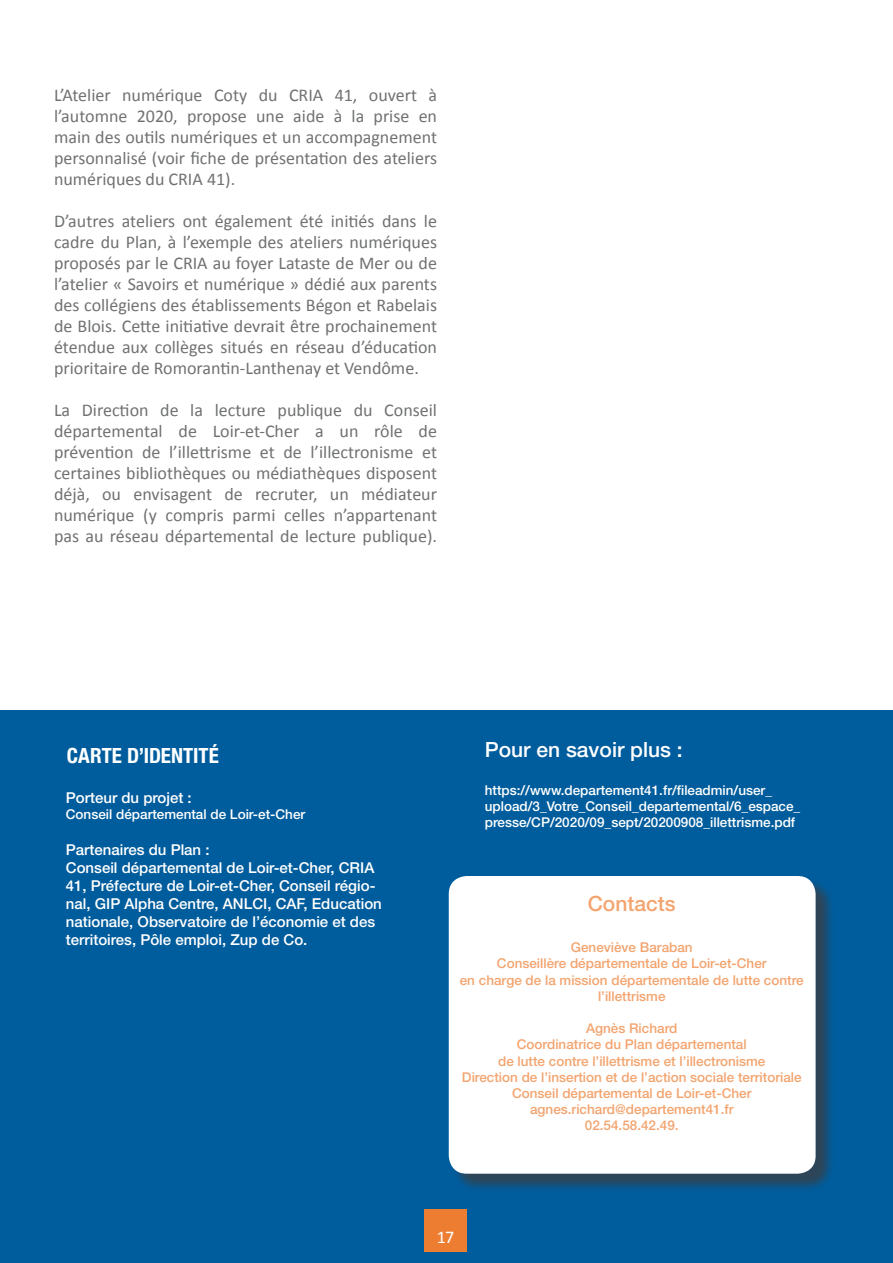
<style>
.page{position:relative;width:893px;height:1263px;background:#fff}
.page>*{position:absolute;margin:0;border:0;box-sizing:border-box;transform-origin:0 0}
.t1{font:500 21px "Helvetica Neue LT Pro";color:#fff}
.t2{font:700 condensed 21px "Helvetica Neue LT Pro";color:#fff}
.t3{font:500 21px "Helvetica Neue LT Pro";color:#f3a46f}
.t4{font:18px/21px "Calibri";color:#707172;text-align:justify}
.t5{font:18px "Calibri";color:#fff}
.t6{font:500 15px/18px "Helvetica Neue LT Pro";color:#fff}
.t7{font:500 13.5px/16.2px "Helvetica Neue LT Pro";color:#f3a46f;text-align:center}
.t8{font:500 13.5px/16.2px "Helvetica Neue LT Pro";color:#fff}
</style>
<div class="page">
<div style="left:0;top:711px;width:893px;height:552px;background:#005d9d"></div>
<div style="left:451px;top:878px;width:383px;height:314px;background:#3e3d40;opacity:.75"></div>
<div style="left:449px;top:876px;width:367px;height:298px;background:#fff;border-radius:18px"></div>
<div style="left:424px;top:1209px;width:43px;height:42px;background:#ed7d31"></div>
<p class="t4" style="left:54px;top:84px;width:385px">L’Atelier numérique Coty du CRIA 41, ouvert à l’automne 2020, propose une aide à la prise en main des outils numériques et un accompagnement personnalisé (voir fiche de présentation des ateliers numériques du CRIA 41).</p>
<p class="t4" style="left:54px;top:210px;width:385px">D’autres ateliers ont également été initiés dans le cadre du Plan, à l’exemple des ateliers numériques proposés par le CRIA au foyer Lataste de Mer ou de l’atelier « Savoirs et numérique » dédié aux parents des collégiens des établissements Bégon et Rabelais de Blois. Cette initiative devrait être prochainement étendue aux collèges situés en réseau d’éducation prioritaire de Romorantin-Lanthenay et Vendôme.</p>
<p class="t4" style="left:54px;top:399px;width:385px">La Direction de la lecture publique du Conseil départemental de Loir-et-Cher a un rôle de prévention de l’illettrisme et de l’illectronisme et certaines bibliothèques ou médiathèques disposent déjà, ou envisagent de recruter, un médiateur numérique (y compris parmi celles n’appartenant pas au réseau départemental de lecture publique).</p>
<p class="t2" style="left:67px;top:743px;width:153px">CARTE D’IDENTITÉ</p>
<p class="t1" style="left:485px;top:737px;width:200px">Pour en savoir plus :</p>
<p class="t8" style="left:485px;top:782px;width:317px">https://www.departement41.fr/fileadmin/user_ upload/3_Votre_Conseil_departemental/6_espace_ presse/CP/2020/09_sept/20200908_illettrisme.pdf</p>
<p class="t6" style="left:66px;top:788px;width:127px">Porteur du projet :</p>
<p class="t8" style="left:66px;top:806px;width:241px">Conseil départemental de Loir-et-Cher</p>
<p class="t6" style="left:66px;top:841px;width:317px">Partenaires du Plan :<br>Conseil départemental de Loir-et-Cher, CRIA 41, Préfecture de Loir-et-Cher, Conseil régio&shy;nal, GIP Alpha Centre, ANLCI, CAF, Education nationale, Observatoire de l’économie et des territoires, Pôle emploi, Zup de Co.</p>
<p class="t3" style="left:588px;top:891px;width:89px">Contacts</p>
<p class="t7" style="left:460px;top:939px;width:345px">Geneviève Baraban<br>Conseillère départementale de Loir-et-Cher<br>en charge de la mission départementale de lutte contre l’illettrisme</p>
<p class="t7" style="left:462px;top:1020px;width:341px">Agnès Richard<br>Coordinatrice du Plan départemental<br>de lutte contre l’illettrisme et l’illectronisme<br>Direction de l’insertion et de l’action sociale territoriale Conseil départemental de Loir-et-Cher agnes.richard@departement41.fr<br>02.54.58.42.49.</p>
<p class="t5" style="left:437px;top:1225px;width:19px">17</p>
</div>
